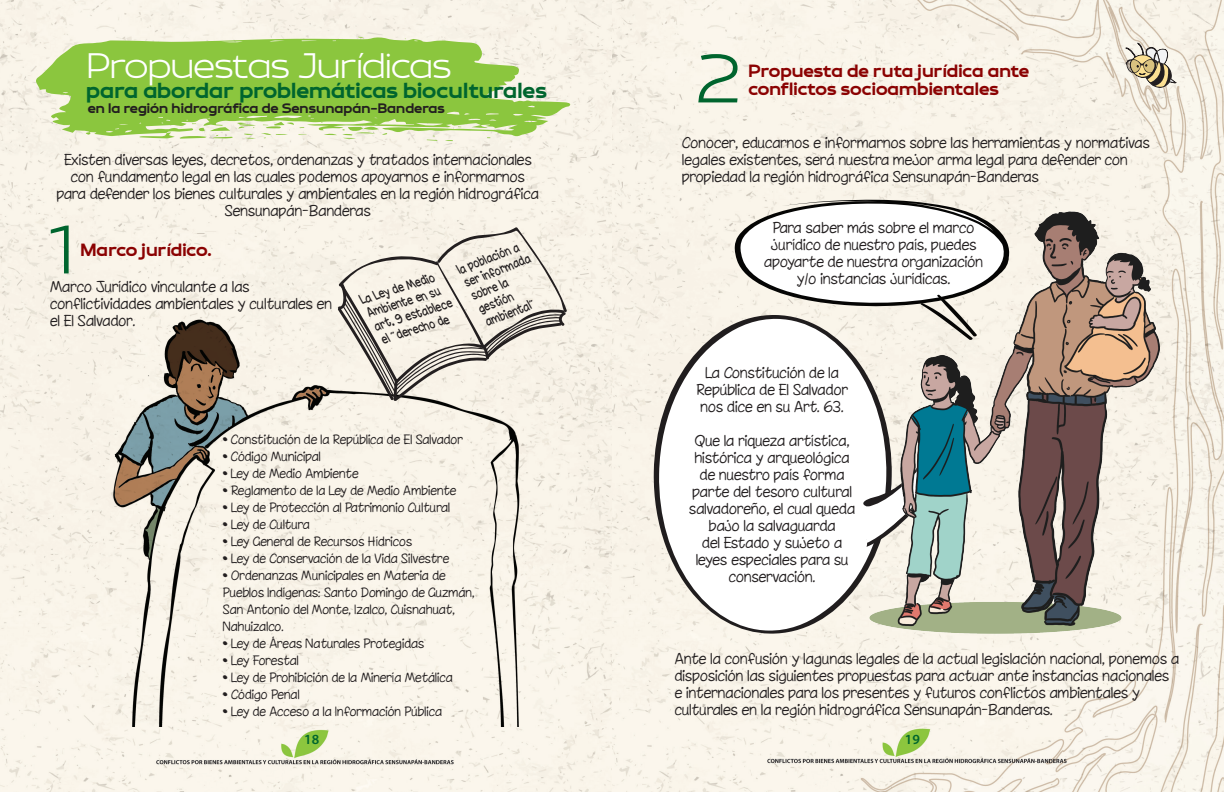
<style>
.page{position:relative;width:1224px;height:792px;background:#fff}
.page>*{position:absolute;margin:0;border:0;box-sizing:border-box;transform-origin:0 0}
.titulo_verde{font:300 70px "Brinnan";color:#00652e}
.titulo_blanco{font:300 36px "Brinnan";color:#fff}
.titulo_verde-2{font:700 22px "Brinnan";color:#00652e}
.titulo_verde-3{font:700 18px "Brinnan";color:#8b0202}
.COPY_11p{font:100 14px/17px "Chinacat";color:#231f20;text-align:center}
.titulo_verde-4{font:700 14px "Brinnan";color:#231f20}
.t1{font:600 14px "Myriad Pro";color:#00652e}
.t2{font:italic 12.3px "Chinacat";color:#231f20;scale:.86 1}
.t3{font:12.2px "Chinacat";color:#231f20;scale:.86 1}
.COPY_11p-2{font:100 12px/17px "Chinacat";color:#231f20}
</style>
<div class="page">
<img style="left:0;top:0;width:612px;height:792px">
<img style="left:612px;top:0;width:612px;height:792px">
<img style="left:113px;top:319px;width:409px;height:407px">
<svg style="left:653px;top:314px;width:207px;height:320px;background:#ddd8ce"></svg>
<svg style="left:658px;top:319px;width:202px;height:312px"></svg>
<svg style="left:852px;top:385px;width:8px;height:162px"></svg>
<svg style="left:726px;top:196px;width:291px;height:145px"></svg>
<svg style="left:36px;top:37px;width:534px;height:100px;background:#a3cf63"></svg>
<svg style="left:471px;top:125px;width:17px;height:3px"></svg>
<svg style="left:85px;top:132px;width:6px;height:3px"></svg>
<svg style="left:427px;top:136px;width:10px;height:5px"></svg>
<svg style="left:140px;top:122px;width:167px;height:17px;background:#dbe6bb"></svg>
<svg style="left:321px;top:122px;width:66px;height:17px"></svg>
<img style="left:860px;top:204px;width:310px;height:446px">
<svg style="left:1126px;top:43px;width:51px;height:45px;background:#c1b8a2"></svg>
<svg style="left:337px;top:227px;width:230px;height:174px;background:#e3ded4"></svg>
<p class="titulo_blanco" style="left:87px;top:46px;width:366px">Propuestas Jurídicas</p>
<p class="titulo_verde-2" style="left:86px;top:79px;width:462px">para abordar problemáticas bioculturales</p>
<p class="titulo_verde-4" style="left:88px;top:100px;width:359px">en la región hidrográfica de Sensunapán-Banderas</p>
<p class="COPY_11p" style="left:57px;top:151px;width:484px">Existen diversas leyes, decretos, ordenanzas y tratados internacionales con fundamento legal en las cuales podemos apoyarnos e informarnos para defender los bienes culturales y ambientales en la región hidrográfica Sensunapán-Banderas</p>
<p class="titulo_verde" style="left:49px;top:212px;width:25px">1</p>
<p class="titulo_verde-3" style="left:81px;top:240px;width:133px">Marco jurídico.</p>
<p class="COPY_11p" style="left:50px;top:277px;width:284px;text-align:left">Marco Jurídico vinculante a las conflictividades ambientales y culturales en el El Salvador.</p>
<p class="t3" style="left:456px;top:263px;width:77px;rotate:-21deg">la población a</p>
<p class="t3" style="left:463px;top:276px;width:83px;rotate:-21deg">ser informada</p>
<p class="t2" style="left:359px;top:292px;width:92px;rotate:-17deg">La Ley de Medio</p>
<p class="t3" style="left:470px;top:289px;width:47px;rotate:-21deg">sobre la</p>
<p class="t2" style="left:366px;top:305px;width:90px;rotate:-17deg">Ambiente en su</p>
<p class="t3" style="left:477px;top:302px;width:44px;rotate:-21deg">gestión</p>
<p class="t3" style="left:484px;top:315px;width:63px;rotate:-21deg">ambiental”</p>
<p class="t2" style="left:373px;top:319px;width:96px;rotate:-17deg">art. 9 establece</p>
<p class="t2" style="left:380px;top:332px;width:83px;rotate:-17deg">el “derecho de</p>
<p class="COPY_11p-2" style="left:223px;top:430px;width:241px">• Constitución de la República de El Salvador</p>
<p class="COPY_11p-2" style="left:223px;top:447px;width:99px">• Código Municipal</p>
<p class="COPY_11p-2" style="left:223px;top:464px;width:137px">• Ley de Medio Ambiente</p>
<p class="COPY_11p-2" style="left:223px;top:481px;width:235px">• Reglamento de la Ley de Medio Ambiente</p>
<p class="COPY_11p-2" style="left:223px;top:498px;width:229px">• Ley de Protección al Patrimonio Cultural</p>
<p class="COPY_11p-2" style="left:223px;top:515px;width:88px">• Ley de Cultura</p>
<p class="COPY_11p-2" style="left:223px;top:532px;width:191px">• Ley General de Recursos Hídricos</p>
<p class="COPY_11p-2" style="left:223px;top:549px;width:228px">• Ley de Conservación de la Vida Silvestre</p>
<p class="COPY_11p-2" style="left:223px;top:566px;width:253px">• Ordenanzas Municipales en Materia de Pueblos Indígenas: Santo Domingo de Guzmán, San Antonio del Monte, Izalco, Cuisnahuat, Nahuizalco.</p>
<p class="COPY_11p-2" style="left:223px;top:634px;width:203px">• Ley de Áreas Naturales Protegidas</p>
<p class="COPY_11p-2" style="left:223px;top:651px;width:78px">• Ley Forestal</p>
<p class="COPY_11p-2" style="left:223px;top:668px;width:232px">• Ley de Prohibición de la Minería Metálica</p>
<p class="COPY_11p-2" style="left:223px;top:685px;width:78px">• Código Penal</p>
<p class="COPY_11p-2" style="left:223px;top:702px;width:221px">• Ley de Acceso a la Información Pública</p>
<p class="titulo_verde" style="left:697px;top:41px;width:44px">2</p>
<p class="titulo_verde-3" style="left:748px;top:61px;width:282px">Propuesta de ruta jurídica ante</p>
<p class="titulo_verde-3" style="left:748px;top:79px;width:252px">conflictos socioambientales</p>
<p class="COPY_11p" style="left:683px;top:133px;width:469px;text-align:left">Conocer, educarnos e informarnos sobre las herramientas y normativas legales existentes, será nuestra mejor arma legal para defender con propiedad la región hidrográfica Sensunapán-Banderas</p>
<p class="COPY_11p" style="left:765px;top:219px;width:220px">Para saber más sobre el marco jurídico de nuestro país, puedes apoyarte de nuestra organización y/o instancias jurídicas.</p>
<p class="COPY_11p" style="left:697px;top:364px;width:153px">La Constitución de la<br>República de El Salvador nos dice en su Art. 63.</p>
<p class="COPY_11p" style="left:690px;top:432px;width:168px">Que la riqueza artística, histórica y arqueológica de nuestro país forma parte del tesoro cultural salvadoreño, el cual queda bajo la salvaguarda<br>del Estado y sujeto a leyes especiales para su conservación.</p>
<p class="COPY_11p" style="left:675px;top:650px;width:506px;text-align:left">Ante la confusión y lagunas legales de la actual legislación nacional, ponemos a disposición las siguientes propuestas para actuar ante instancias nacionales e internacionales para los presentes y futuros conflictos ambientales y culturales en la región hidrográfica Sensunapán-Banderas.</p>
<p class="t1" style="left:304px;top:730px;width:17px">18</p>
<p class="t1" style="left:905px;top:730px;width:17px">19</p>
</div>
